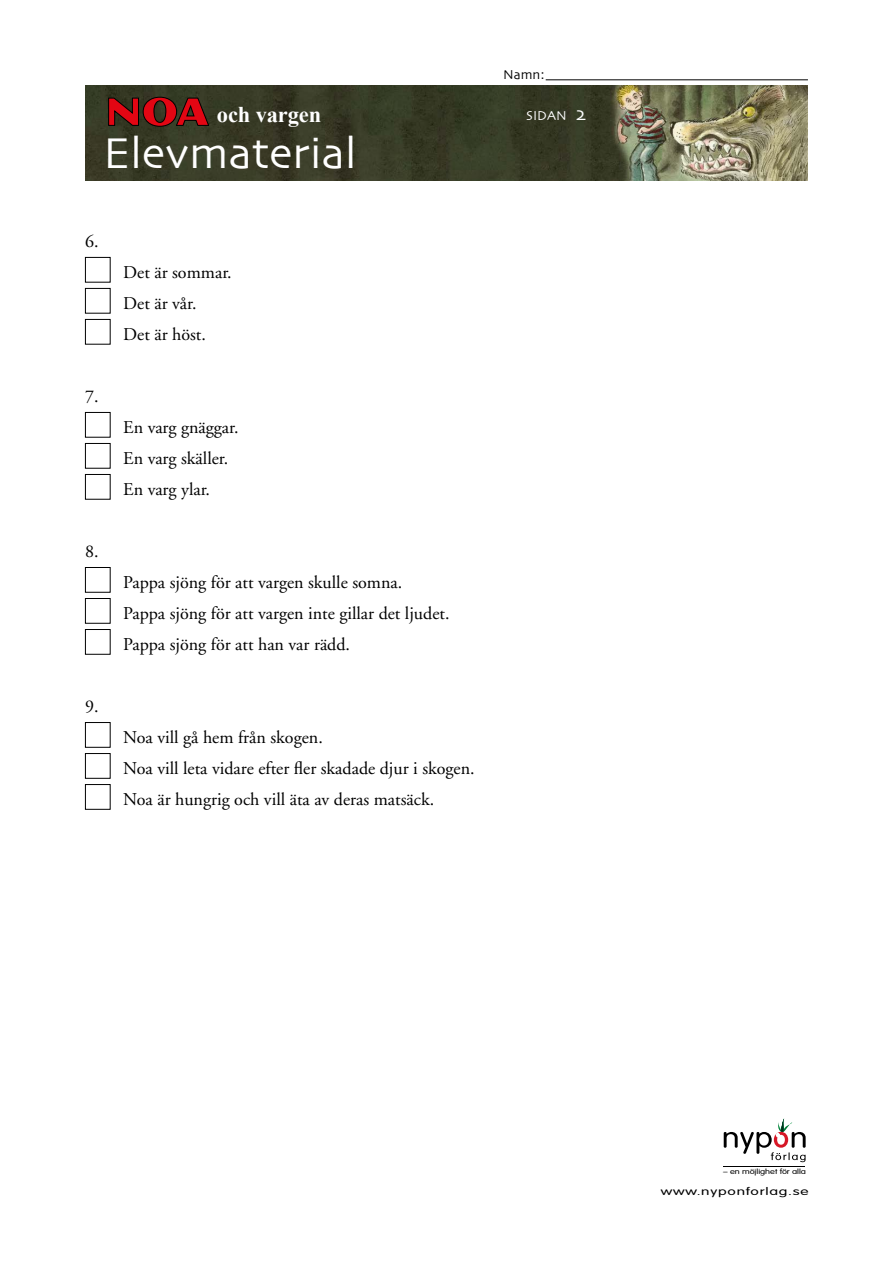
<style>
.page{position:relative;width:893px;height:1263px;background:#fff}
.page>*{position:absolute;margin:0;border:0;box-sizing:border-box;transform-origin:0 0}
.t1{font:45px "Skia";color:#fff}
.t2{font:700 22.5px "Times New Roman";letter-spacing:-.005em;color:#fff}
.t3{font:18px/31px "Adobe Garamond";color:#000}
.t4{font:13.5px "Skia";color:#fff}
.t5{font:13.5px "Skia";color:#000}
.t6{font:300 10.5px "VAG Rounded";letter-spacing:.05em;color:#000;scale:1.48 1}
.t7{font:300 7.2px "VAG Rounded";letter-spacing:-.005em;color:#000;scale:1.28 1}
.s1{font-size:19.5px}
</style>
<div class="page">
<img style="left:85px;top:85px;width:723px;height:95px">
<svg style="left:108px;top:97px;width:101px;height:30px;background:#7b1916"></svg>
<svg style="left:724px;top:1118px;width:82px;height:44px"></svg>
<hr style="left:724px;top:1167px;width:81px;height:1px;background:#000">
<hr style="left:546px;top:79px;width:262px;height:1px;background:#000">
<div style="left:85px;top:257px;width:26px;height:26px;border:1px solid #000"></div>
<div style="left:85px;top:288px;width:26px;height:26px;border:1px solid #000"></div>
<div style="left:85px;top:319px;width:26px;height:26px;border:1px solid #000"></div>
<div style="left:85px;top:412px;width:26px;height:26px;border:1px solid #000"></div>
<div style="left:85px;top:443px;width:26px;height:26px;border:1px solid #000"></div>
<div style="left:85px;top:474px;width:26px;height:26px;border:1px solid #000"></div>
<div style="left:85px;top:567px;width:26px;height:26px;border:1px solid #000"></div>
<div style="left:85px;top:598px;width:26px;height:26px;border:1px solid #000"></div>
<div style="left:85px;top:629px;width:26px;height:26px;border:1px solid #000"></div>
<div style="left:85px;top:722px;width:26px;height:26px;border:1px solid #000"></div>
<div style="left:85px;top:753px;width:26px;height:26px;border:1px solid #000"></div>
<div style="left:85px;top:784px;width:26px;height:26px;border:1px solid #000"></div>
<p class="t5" style="left:503px;top:67px;width:43px">Namn:</p>
<p class="t2" style="left:217px;top:98px;width:106px">och vargen</p>
<p class="t4" style="left:526px;top:107px;width:61px">SIDAN <span class="s1">2</span></p>
<h1 class="t1" style="left:103px;top:126px;width:255px">Elevmaterial</h1>
<p class="t3" style="left:85px;top:226px;width:15px">6.</p>
<p class="t3" style="left:85px;top:381px;width:15px">7.</p>
<p class="t3" style="left:85px;top:536px;width:15px">8.</p>
<p class="t3" style="left:85px;top:691px;width:15px">9.</p>
<p class="t3" style="left:123px;top:257px;width:110px">Det är sommar.<br>Det är vår.<br>Det är höst.</p>
<p class="t3" style="left:123px;top:412px;width:117px">En varg gnäggar.<br>En varg skäller.<br>En varg ylar.</p>
<p class="t3" style="left:123px;top:567px;width:328px">Pappa sjöng för att vargen skulle somna.<br>Pappa sjöng för att vargen inte gillar det ljudet.<br>Pappa sjöng för att han var rädd.</p>
<p class="t3" style="left:123px;top:722px;width:353px">Noa vill gå hem från skogen.<br>Noa vill leta vidare efter fler skadade djur i skogen.<br>Noa är hungrig och vill äta av deras matsäck.</p>
<p class="t7" style="left:723px;top:1167px;width:66px">– en möjlighet för alla</p>
<p class="t6" style="left:661px;top:1185px;width:101px">www.nyponforlag.se</p>
</div>
